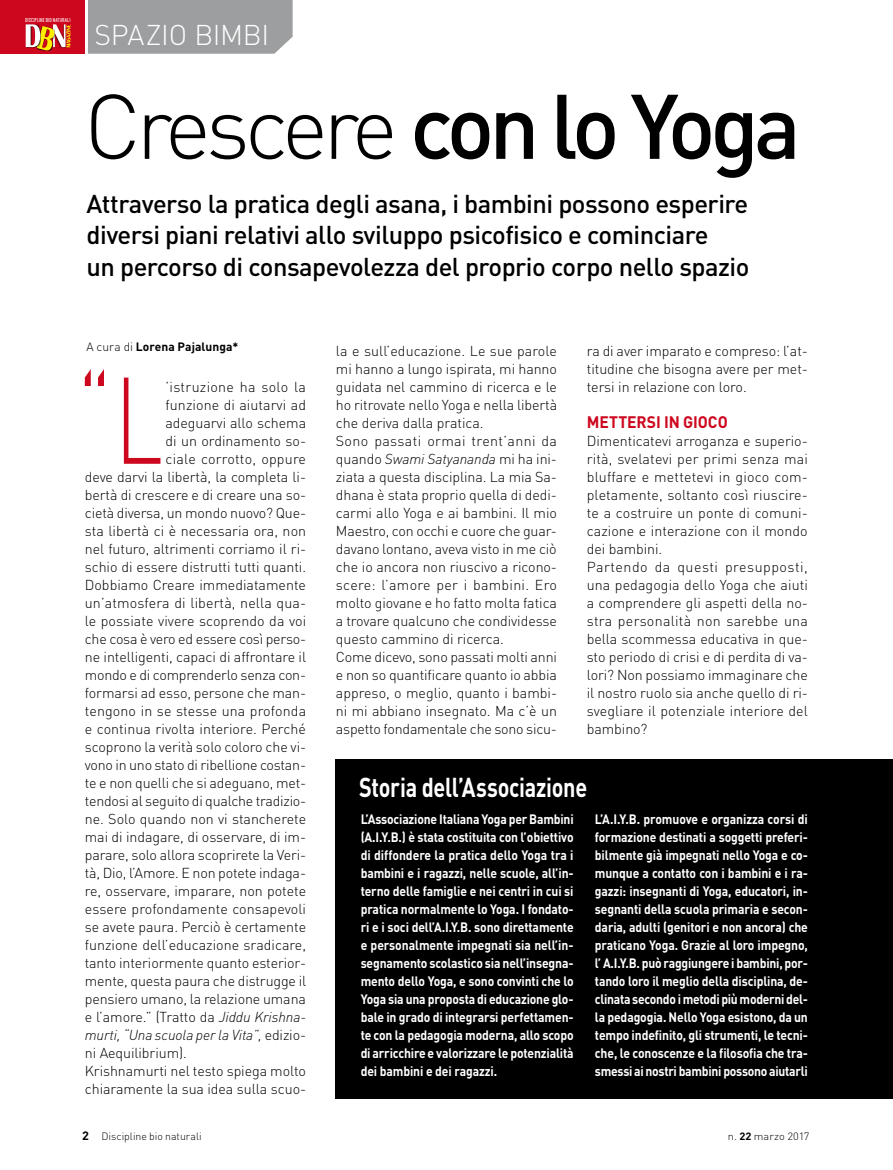
<style>
.page{position:relative;width:893px;height:1170px;background:#fff}
.page>*{position:absolute;margin:0;border:0;box-sizing:border-box;transform-origin:0 0}
.t1{font:300 121.05px "DIN Pro";color:#cd071e;scale:.7 1}
.t2{font:500 90px "DIN Pro";letter-spacing:-.065em;color:#000}
.t3{font:300 28.2px "DIN Pro";letter-spacing:-.015em;color:#fff}
.t4{font:700 27px "DIN Pro";letter-spacing:-.015em;color:#fff;scale:.8 1}
.t5{font:500 25.5px/31.5px "DIN Pro";letter-spacing:-.02em;color:#000}
.t6{font:700 16.5px "DIN Pro";color:#cd071e;scale:.95 1}
.t7{font:300 14.25px/18px "DIN Pro";letter-spacing:-.005em;color:#000}
.t8{font:italic 300 14.25px "DIN Pro";letter-spacing:-.01em;color:#000}
.t9{font:300 14.25px "DIN Pro";letter-spacing:.015em;color:#000}
.t10{font:300 14.25px "DIN Pro";letter-spacing:.02em;color:#000}
.t11{font:700 13.5px/18px "DIN Pro";letter-spacing:-.015em;color:#fff;text-align:justify;scale:.9 1}
.t12{font:700 12px "DIN Pro";letter-spacing:.005em;color:#000}
.t13{font:300 10.5px "DIN Pro";color:#000}
.t14{font:300 10.5px "DIN Pro";color:#000;scale:1.05 1}
.t15{font:500 condensed 5.7px "DIN Pro";letter-spacing:.015em;color:#fff;scale:.95 1}
.s1{font-weight:300}
.s2{font-style:italic}
.s3{font-style:normal}
.s4{font-weight:700;font-size:12px}
.s5{font-weight:700}
</style>
<div class="page">
<div style="left:88px;top:0;width:205px;height:54px;background:#9c9e9f"></div>
<div style="left:0;top:0;width:84px;height:54px;background:#cd071e"></div>
<svg style="left:26px;top:24px;width:44px;height:27px"></svg>
<div style="left:336px;top:759px;width:557px;height:339px;background:#000"></div>
<p class="t15" style="left:25px;top:15px;width:49px">DISCIPLINE BIO NATURALI</p>
<h3 class="t3" style="left:94px;top:13px;width:176px">SPAZIO BIMBI</h3>
<h2 class="t2" style="left:84px;top:53px;width:718px"><span class="s1">Crescere</span> con lo Yoga</h2>
<h3 class="t5" style="left:87px;top:185px;width:664px">Attraverso la pratica degli asana, i bambini possono esperire diversi piani relativi allo sviluppo psicofisico e cominciare<br>un percorso di consapevolezza del proprio corpo nello spazio</h3>
<p class="t12" style="left:87px;top:337px;width:153px"><span class="s1">A cura di</span> Lorena Pajalunga*</p>
<h1 class="t1" style="left:77px;top:326px;width:125px">“L</h1>
<p class="t10" style="left:166px;top:375px;width:142px">’istruzione ha solo la</p>
<p class="t7" style="left:166px;top:394px;width:142px">funzione di aiutarvi ad</p>
<p class="t7" style="left:166px;top:412px;width:142px">adeguarvi allo schema</p>
<p class="t7" style="left:166px;top:430px;width:142px">di un ordinamento so-</p>
<p class="t9" style="left:166px;top:447px;width:142px">ciale corrotto, oppure</p>
<p class="t7" style="left:85px;top:466px;width:223px">deve darvi la libertà, la completa li-</p>
<p class="t7" style="left:85px;top:484px;width:223px">bertà di crescere e di creare una so-</p>
<p class="t7" style="left:85px;top:502px;width:223px">cietà diversa, un mondo nuovo? Que-</p>
<p class="t7" style="left:85px;top:520px;width:223px">sta libertà ci è necessaria ora, non</p>
<p class="t7" style="left:85px;top:538px;width:223px">nel futuro, altrimenti corriamo il ri-</p>
<p class="t7" style="left:85px;top:556px;width:223px">schio di essere distrutti tutti quanti.</p>
<p class="t7" style="left:85px;top:574px;width:223px">Dobbiamo Creare immediatamente</p>
<p class="t7" style="left:85px;top:592px;width:223px">un’atmosfera di libertà, nella qua-</p>
<p class="t7" style="left:85px;top:610px;width:223px">le possiate vivere scoprendo da voi</p>
<p class="t7" style="left:85px;top:628px;width:223px">che cosa è vero ed essere così perso-</p>
<p class="t7" style="left:85px;top:646px;width:223px">ne intelligenti, capaci di affrontare il</p>
<p class="t7" style="left:85px;top:664px;width:223px">mondo e di comprenderlo senza con-</p>
<p class="t7" style="left:85px;top:682px;width:223px">formarsi ad esso, persone che man-</p>
<p class="t7" style="left:85px;top:700px;width:223px">tengono in se stesse una profonda</p>
<p class="t7" style="left:85px;top:718px;width:223px">e continua rivolta interiore. Perché</p>
<p class="t7" style="left:85px;top:736px;width:223px">scoprono la verità solo coloro che vi-</p>
<p class="t7" style="left:85px;top:754px;width:223px">vono in uno stato di ribellione costan-</p>
<p class="t7" style="left:85px;top:772px;width:223px">te e non quelli che si adeguano, met-</p>
<p class="t7" style="left:85px;top:790px;width:223px">tendosi al seguito di qualche tradizio-</p>
<p class="t7" style="left:85px;top:808px;width:223px">ne. Solo quando non vi stancherete</p>
<p class="t7" style="left:85px;top:826px;width:223px">mai di indagare, di osservare, di im-</p>
<p class="t7" style="left:85px;top:844px;width:223px">parare, solo allora scoprirete la Veri-</p>
<p class="t7" style="left:85px;top:862px;width:223px">tà, Dio, l’Amore. E non potete indaga-</p>
<p class="t7" style="left:85px;top:880px;width:223px">re, osservare, imparare, non potete</p>
<p class="t7" style="left:85px;top:898px;width:223px">essere profondamente consapevoli</p>
<p class="t7" style="left:85px;top:916px;width:223px">se avete paura. Perciò è certamente</p>
<p class="t7" style="left:85px;top:934px;width:223px">funzione dell’educazione sradicare,</p>
<p class="t7" style="left:85px;top:952px;width:223px">tanto interiormente quanto esterior-</p>
<p class="t7" style="left:85px;top:970px;width:223px">mente, questa paura che distrugge il</p>
<p class="t7" style="left:85px;top:988px;width:223px">pensiero umano, la relazione umana</p>
<p class="t7" style="left:85px;top:1006px;width:223px">e l’amore.” (Tratto da <span class="s2">Jiddu Krishna-</span></p>
<p class="t8" style="left:85px;top:1023px;width:223px">murti, “Una scuola per la Vita”, <span class="s3">edizio-</span></p>
<p class="t7" style="left:85px;top:1042px;width:104px">ni Aequilibrium).</p>
<p class="t7" style="left:85px;top:1060px;width:223px">Krishnamurti nel testo spiega molto</p>
<p class="t7" style="left:85px;top:1078px;width:223px">chiaramente la sua idea sulla scuo-</p>
<p class="t7" style="left:336px;top:340px;width:223px">la e sull’educazione. Le sue parole mi hanno a lungo ispirata, mi hanno guidata nel cammino di ricerca e le ho ritrovate nello Yoga e nella libertà che deriva dalla pratica.<br>Sono passati ormai trent’anni da quando <span class="s2">Swami Satyananda</span> mi ha ini&shy;ziata a questa disciplina. La mia Sa&shy;dhana è stata proprio quella di dedi&shy;carmi allo Yoga e ai bambini. Il mio Maestro, con occhi e cuore che guar&shy;davano lontano, aveva visto in me ciò che io ancora non riuscivo a ricono&shy;scere: l’amore per i bambini. Ero molto giovane e ho fatto molta fatica a trovare qualcuno che condividesse questo cammino di ricerca.<br>Come dicevo, sono passati molti anni e non so quantificare quanto io abbia appreso, o meglio, quanto i bambi&shy;ni mi abbiano insegnato. Ma c’è un aspetto fondamentale che sono sicu-</p>
<p class="t7" style="left:587px;top:340px;width:223px;text-align:justify">ra di aver imparato e compreso: l’at&shy;titudine che bisogna avere per met&shy;tersi in relazione con loro.</p>
<p class="t6" style="left:587px;top:408px;width:150px">METTERSI IN GIOCO</p>
<p class="t7" style="left:587px;top:430px;width:223px">Dimenticatevi arroganza e superio&shy;rità, svelatevi per primi senza mai bluffare e mettetevi in gioco com&shy;pletamente, soltanto così riuscire&shy;te a costruire un ponte di comuni&shy;cazione e interazione con il mondo dei bambini.<br>Partendo da questi presupposti, una pedagogia dello Yoga che aiuti a comprendere gli aspetti della no&shy;stra personalità non sarebbe una bella scommessa educativa in que&shy;sto periodo di crisi e di perdita di va&shy;lori? Non possiamo immaginare che il nostro ruolo sia anche quello di ri&shy;svegliare il potenziale interiore del bambino?</p>
<h3 class="t4" style="left:359px;top:764px;width:286px">Storia dell’Associazione</h3>
<p class="t11" style="left:361px;top:808px;width:238px">L’Associazione Italiana Yoga per Bambini (A.I.Y.B.) è stata costituita con l’obiettivo di diffondere la pratica dello Yoga tra i bambini e i ragazzi, nelle scuole, all’in&shy;terno delle famiglie e nei centri in cui si pratica normalmente lo Yoga. I fondato&shy;ri e i soci dell’A.I.Y.B. sono direttamente e personalmente impegnati sia nell’in&shy;segnamento scolastico sia nell’insegna&shy;mento dello Yoga, e sono convinti che lo Yoga sia una proposta di educazione glo&shy;bale in grado di integrarsi perfettamen&shy;te con la pedagogia moderna, allo scopo di arricchire e valorizzare le potenzialità dei bambini e dei ragazzi.</p>
<p class="t11" style="left:595px;top:808px;width:238px">L’A.I.Y.B. promuove e organizza corsi di formazione destinati a soggetti preferi&shy;bilmente già impegnati nello Yoga e co&shy;munque a contatto con i bambini e i ra&shy;gazzi: insegnanti di Yoga, educatori, in&shy;segnanti della scuola primaria e secon&shy;daria, adulti (genitori e non ancora) che praticano Yoga. Grazie al loro impegno, l’ A.I.Y.B. può raggiungere i bambini, por&shy;tando loro il meglio della disciplina, de&shy;clinata secondo i metodi più moderni del&shy;la pedagogia. Nello Yoga esistono, da un tempo indefinito, gli strumenti, le tecni&shy;che, le conoscenze e la filosofia che tra&shy;smessi ai nostri bambini possono aiutarli</p>
<p class="t13" style="left:82px;top:1127px;width:121px"><span class="s4">2</span> Discipline bio naturali</p>
<p class="t14" style="left:728px;top:1127px;width:79px">n. <span class="s5">22</span> marzo 2017</p>
</div>
